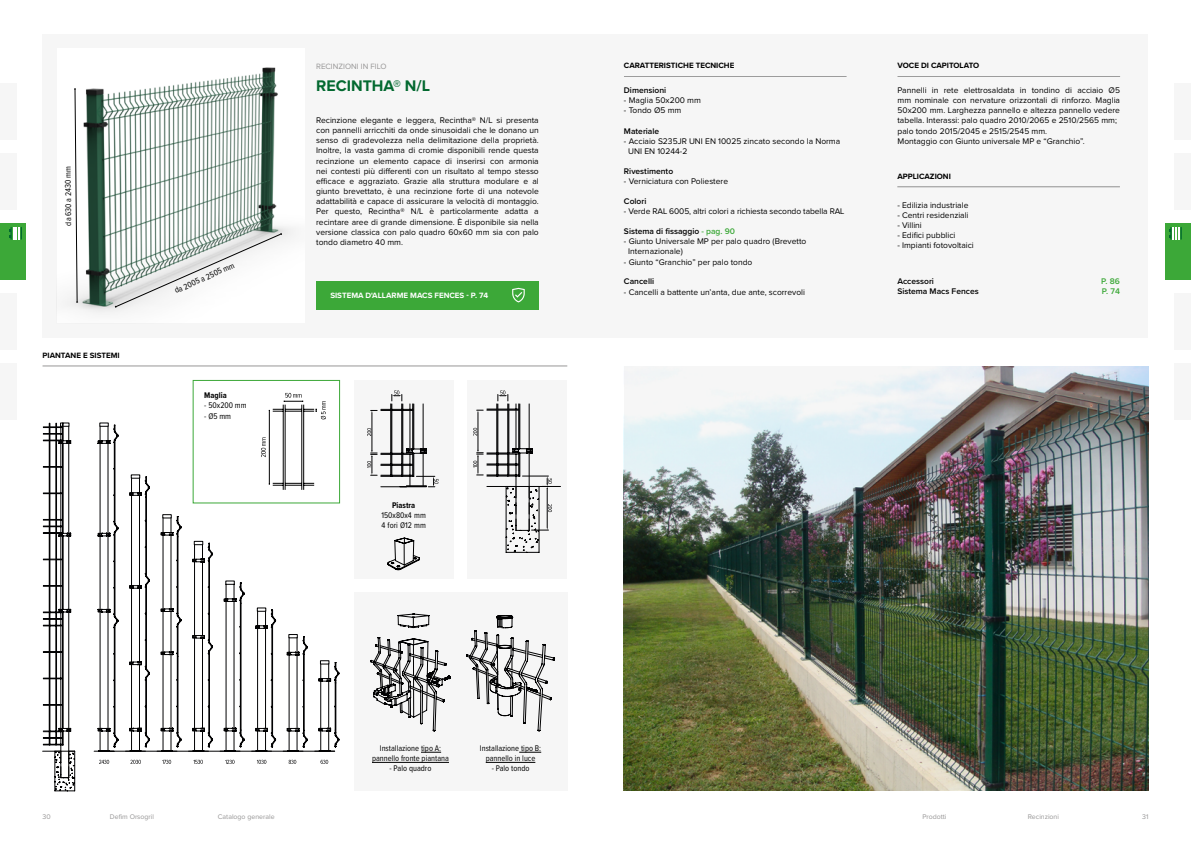
<style>
.page{position:relative;width:1191px;height:842px;background:#fff}
.page>*{position:absolute;margin:0;border:0;box-sizing:border-box;transform-origin:0 0}
.t1{font:700 15.9px "Proxima Nova";color:#036930}
.t2{font:8.5px/10.2px "Proxima Nova";color:#000}
.t3{font:8.5px/10.2px "Proxima Nova Cond";color:#000;text-align:center}
.t4{font:600 8.5px/10.2px "Proxima Nova";color:#000}
.t5{font:700 8.5px "Proxima Nova Cond";color:#000}
.t6{font:600 8.5px/10.2px "Proxima Nova";color:#3ca838}
.t7{font:700 8px "Proxima Nova";color:#000}
.t8{font:700 8px "Proxima Nova";color:#fff}
.t9{font:8px "Proxima Nova";color:#979696}
.t10{font:7px "Proxima Nova";color:#979696}
.s1{color:#3ca838}
</style>
<div class="page">
<div style="left:0;top:363px;width:17px;height:57px;background:#f6f6f6"></div>
<div style="left:1174px;top:363px;width:17px;height:57px;background:#f6f6f6"></div>
<div style="left:0;top:84px;width:17px;height:56px;background:#f6f6f6"></div>
<div style="left:0;top:153px;width:17px;height:57px;background:#f6f6f6"></div>
<div style="left:1174px;top:84px;width:17px;height:56px;background:#f6f6f6"></div>
<div style="left:1174px;top:153px;width:17px;height:57px;background:#f6f6f6"></div>
<div style="left:0;top:293px;width:17px;height:57px;background:#f6f6f6"></div>
<div style="left:1174px;top:293px;width:17px;height:57px;background:#f6f6f6"></div>
<div style="left:0;top:223px;width:26px;height:57px;background:#3ca838"></div>
<div style="left:1165px;top:223px;width:26px;height:57px;background:#3ca838"></div>
<svg style="left:1169px;top:227px;width:12px;height:12px"></svg>
<svg style="left:9px;top:227px;width:13px;height:12px"></svg>
<div style="left:354px;top:593px;width:213px;height:198px;background:#f6f6f6"></div>
<div style="left:43px;top:34px;width:1105px;height:303px;background:#f6f6f6"></div>
<div style="left:316px;top:281px;width:223px;height:28px;background:#3ca838"></div>
<hr style="left:624px;top:76px;width:222px;height:1px;background:#979696">
<hr style="left:897px;top:187px;width:223px;height:1px;background:#979696">
<hr style="left:897px;top:76px;width:223px;height:1px;background:#979696">
<div style="left:467px;top:380px;width:100px;height:198px;background:#f6f6f6"></div>
<svg style="left:473px;top:390px;width:88px;height:163px"></svg>
<div style="left:354px;top:380px;width:99px;height:198px;background:#f6f6f6"></div>
<hr style="left:423px;top:404px;width:1px;height:45px;background:#020203">
<hr style="left:410px;top:410px;width:1px;height:39px;background:#020203">
<hr style="left:412px;top:404px;width:1px;height:45px;background:#020203">
<hr style="left:413px;top:404px;width:1px;height:45px;background:#020203">
<div style="left:401px;top:404px;width:2px;height:72px;border:1px solid #020203"></div>
<div style="left:390px;top:404px;width:2px;height:72px;border:1px solid #020203"></div>
<hr style="left:372px;top:413px;width:1px;height:38px;background:#020203">
<svg style="left:367px;top:428px;width:4px;height:8px"></svg>
<svg style="left:371px;top:390px;width:42px;height:23px"></svg>
<svg style="left:367px;top:449px;width:71px;height:39px"></svg>
<img style="left:74px;top:67px;width:211px;height:242px">
<img style="left:624px;top:366px;width:524px;height:425px">
<svg style="left:94px;top:426px;width:245px;height:325px"></svg>
<svg style="left:42px;top:423px;width:33px;height:368px"></svg>
<svg style="left:387px;top:538px;width:33px;height:33px"></svg>
<svg style="left:421px;top:752px;width:20px;height:1px"></svg>
<hr style="left:372px;top:762px;width:77px;height:1px;background:#000">
<hr style="left:43px;top:366px;width:524px;height:1px;background:#979696">
<svg style="left:225px;top:760px;width:9px;height:4px"></svg>
<svg style="left:257px;top:760px;width:9px;height:4px"></svg>
<svg style="left:289px;top:760px;width:7px;height:4px"></svg>
<svg style="left:130px;top:760px;width:11px;height:4px"></svg>
<svg style="left:162px;top:760px;width:9px;height:4px"></svg>
<svg style="left:193px;top:760px;width:10px;height:4px"></svg>
<svg style="left:99px;top:760px;width:10px;height:4px"></svg>
<svg style="left:320px;top:760px;width:8px;height:4px"></svg>
<svg style="left:370px;top:614px;width:80px;height:117px"></svg>
<svg style="left:519px;top:752px;width:22px;height:1px"></svg>
<hr style="left:486px;top:762px;width:49px;height:1px;background:#000">
<svg style="left:512px;top:288px;width:12px;height:14px"></svg>
<svg style="left:466px;top:615px;width:89px;height:116px"></svg>
<div style="left:193px;top:380px;width:147px;height:123px;border:1px solid #3ca838"></div>
<hr style="left:269px;top:410px;width:1px;height:74px;background:#000">
<svg style="left:261px;top:437px;width:5px;height:20px"></svg>
<hr style="left:302px;top:405px;width:1px;height:85px;background:#000">
<hr style="left:283px;top:405px;width:1px;height:85px;background:#000">
<svg style="left:269px;top:483px;width:45px;height:3px"></svg>
<svg style="left:269px;top:393px;width:57px;height:26px"></svg>
<hr style="left:303px;top:405px;width:1px;height:85px;background:#000">
<hr style="left:285px;top:405px;width:1px;height:85px;background:#000">
<svg style="left:115px;top:232px;width:167px;height:76px"></svg>
<svg style="left:74px;top:89px;width:4px;height:214px"></svg>
<p class="t3" style="left:63px;top:226px;width:61px;rotate:-91deg">da 630 a 2430 mm</p>
<p class="t7" style="left:43px;top:349px;width:79px">PIANTANE E SISTEMI</p>
<p class="t3" style="left:173px;top:286px;width:66px;rotate:-24deg">da 2005 a 2505 mm</p>
<p class="t5" style="left:204px;top:389px;width:24px">Maglia</p>
<p class="t3" style="left:204px;top:400px;width:44px">- 50x200 mm</p>
<p class="t3" style="left:204px;top:410px;width:28px">- Ø5 mm</p>
<p class="t9" style="left:316px;top:62px;width:72px">RECINZIONI IN FILO</p>
<h1 class="t1" style="left:316px;top:74px;width:115px">RECINTHA® N/L</h1>
<p class="t2" style="left:316px;top:115px;width:224px;text-align:justify">Recinzione elegante e leggera, Recintha® N/L si presenta con pannelli arricchiti da onde sinusoidali che le donano un senso di gradevolezza nella delimitazione della proprietà.<br>Inoltre, la vasta gamma di cromie disponibili rende questa recinzione un elemento capace di inserirsi con armonia nei contesti più differenti con un risultato al tempo stesso efficace e aggraziato. Grazie alla struttura modulare e al giunto brevettato, è una recinzione forte di una notevole adattabilità e capace di assicurare la velocità di montaggio.<br>Per questo, Recintha® N/L è particolarmente adatta a recintare aree di grande dimensione. È disponibile sia nella versione classica con palo quadro 60x60 mm sia con palo tondo diametro 40 mm.</p>
<p class="t8" style="left:330px;top:290px;width:159px">SISTEMA D'ALLARME MACS FENCES - P. 74</p>
<p class="t5" style="left:392px;top:499px;width:25px">Piastra</p>
<p class="t3" style="left:381px;top:510px;width:46px;text-align:left">150x80x4 mm<br>4 fori Ø12 mm</p>
<p class="t7" style="left:624px;top:60px;width:112px">CARATTERISTICHE TECNICHE</p>
<p class="t4" style="left:624px;top:85px;width:44px">Dimensioni</p>
<p class="t2" style="left:624px;top:96px;width:78px">- Maglia 50x200 mm</p>
<p class="t2" style="left:624px;top:106px;width:59px">- Tondo Ø5 mm</p>
<p class="t4" style="left:624px;top:125px;width:37px">Materiale</p>
<p class="t2" style="left:628px;top:136px;width:213px;text-indent:-4px">- Acciaio S235JR UNI EN 10025 zincato secondo la Norma<br>UNI EN 10244-2</p>
<p class="t4" style="left:624px;top:166px;width:51px">Rivestimento</p>
<p class="t2" style="left:624px;top:176px;width:106px">- Verniciatura con Poliestere</p>
<p class="t4" style="left:624px;top:196px;width:24px">Colori</p>
<p class="t2" style="left:624px;top:207px;width:222px">- Verde RAL 6005, altri colori a richiesta secondo tabella RAL</p>
<p class="t4" style="left:624px;top:226px;width:113px">Sistema di fissaggio <span class="s1">- pag. 90</span></p>
<p class="t2" style="left:628px;top:237px;width:180px;text-indent:-4px">- Giunto Universale MP per palo quadro (Brevetto<br>Internazionale)</p>
<p class="t2" style="left:624px;top:257px;width:130px">- Giunto “Granchio” per palo tondo</p>
<p class="t4" style="left:624px;top:276px;width:32px">Cancelli</p>
<p class="t2" style="left:624px;top:287px;width:182px">- Cancelli a battente un’anta, due ante, scorrevoli</p>
<p class="t7" style="left:897px;top:60px;width:83px">VOCE DI CAPITOLATO</p>
<p class="t2" style="left:897px;top:85px;width:224px">Pannelli in rete elettrosaldata in tondino di acciaio Ø5 mm nominale con nervature orizzontali di rinforzo. Maglia 50x200 mm. Larghezza pannello e altezza pannello vedere tabella. Interassi: palo quadro 2010/2065 e 2510/2565 mm; palo tondo 2015/2045 e 2515/2545 mm.<br>Montaggio con Giunto universale MP e “Granchio”.</p>
<p class="t7" style="left:897px;top:170px;width:55px">APPLICAZIONI</p>
<p class="t2" style="left:897px;top:200px;width:73px">- Edilizia industriale</p>
<p class="t2" style="left:897px;top:210px;width:73px">- Centri residenziali</p>
<p class="t2" style="left:897px;top:221px;width:26px">- Villini</p>
<p class="t2" style="left:897px;top:231px;width:60px">- Edifici pubblici</p>
<p class="t2" style="left:897px;top:241px;width:78px">- Impianti fotovoltaici</p>
<p class="t4" style="left:897px;top:276px;width:83px">Accessori<br>Sistema Macs Fences</p>
<p class="t6" style="left:1101px;top:276px;width:20px">P. 86<br>P. 74</p>
<p class="t3" style="left:372px;top:743px;width:78px">Installazione tipo A: pannello fronte piantana</p>
<p class="t3" style="left:389px;top:763px;width:43px">- Palo quadro</p>
<p class="t3" style="left:480px;top:743px;width:63px">Installazione tipo B: pannello in luce</p>
<p class="t3" style="left:491px;top:763px;width:39px">- Palo tondo</p>
<p class="t10" style="left:43px;top:814px;width:10px">30</p>
<p class="t10" style="left:110px;top:814px;width:46px">Defim Orsogril</p>
<p class="t10" style="left:218px;top:814px;width:58px">Catalogo generale</p>
<p class="t10" style="left:922px;top:814px;width:26px">Prodotti</p>
<p class="t10" style="left:1028px;top:814px;width:33px">Recinzioni</p>
<p class="t10" style="left:1142px;top:814px;width:8px">31</p>
</div>
